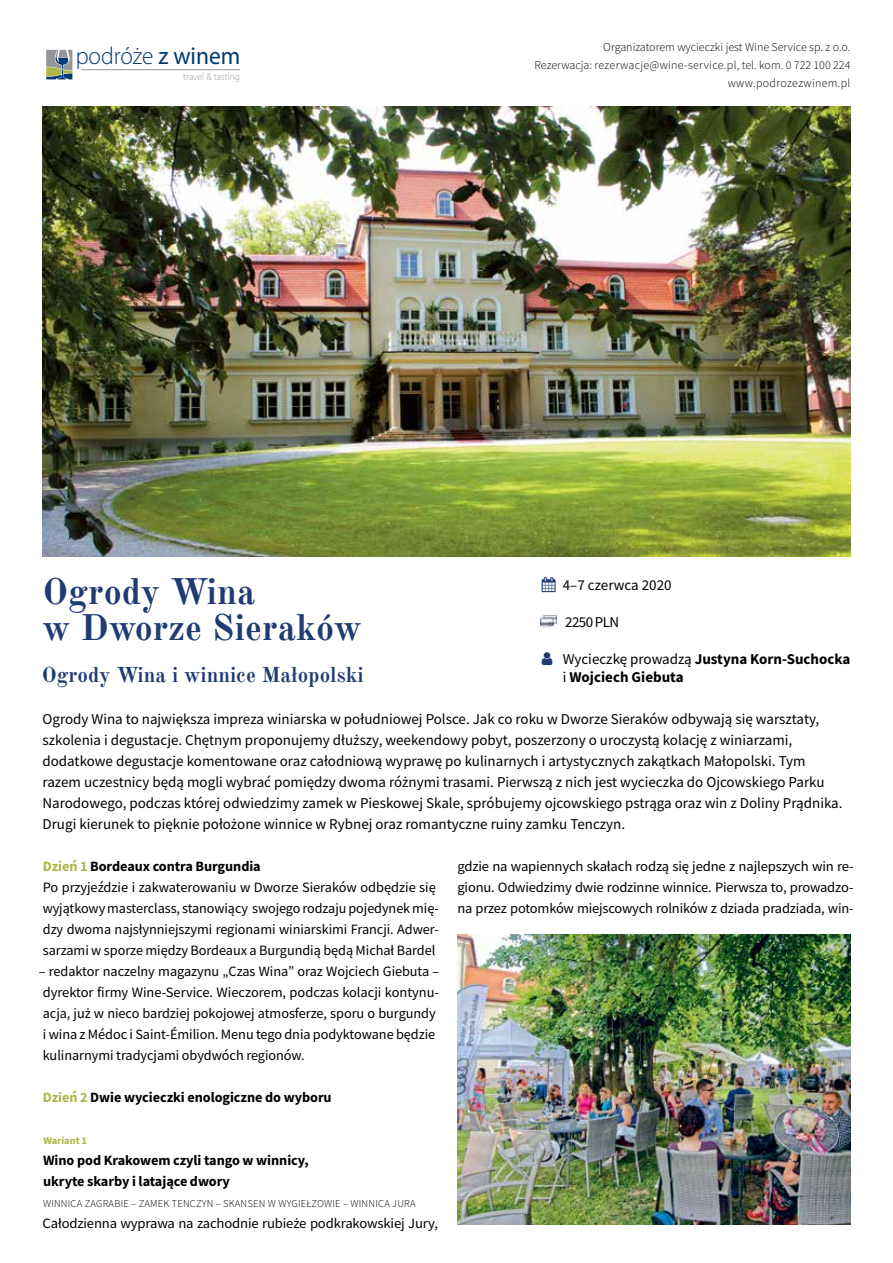
<style>
.page{position:relative;width:893px;height:1263px;background:#fff}
.page>*{position:absolute;margin:0;border:0;box-sizing:border-box;transform-origin:0 0}
.t1{font:700 36px/36px "Old Standard TT";color:#1f3c72}
.t2{font:300 24.6px "Myriad Pro";letter-spacing:-.005em;color:#003974;scale:.95 1}
.t3{font:700 21px "Old Standard TT";color:#1f3c72}
.t4{font:15px/21px "Source Sans Pro";color:#000}
.t5{font:700 15px "Source Sans Pro";color:#000}
.t6{font:14.25px/21px "Source Sans Pro";letter-spacing:-.005em;color:#000}
.t7{font:700 14.25px/21px "Source Sans Pro";letter-spacing:-.005em;color:#000}
.t8{font:300 12px/18px "Source Sans Pro";color:#000;text-align:right}
.t9{font:300 10.5px "Source Sans Pro";letter-spacing:.02em;color:#000}
.t10{font:700 10.5px "Source Sans Pro";letter-spacing:-.005em;color:#afb548}
.t11{font:300 10.05px "Myriad Pro";color:#9d9fa2;scale:.95 1}
.s1{font-weight:400}
.s2{color:#1f3c72}
.s3{font-weight:700;color:#afb548}
.s4{font-weight:700}
.s5{color:#afb548}
</style>
<div class="page">
<svg style="left:46px;top:50px;width:26px;height:29px"></svg>
<hr style="left:81px;top:69px;width:159px;height:1px;background:#939598">
<img style="left:43px;top:106px;width:807px;height:450px">
<img style="left:541px;top:613px;width:15px;height:16px">
<img style="left:457px;top:934px;width:393px;height:290px">
<h2 class="t2" style="left:76px;top:42px;width:175px">podróże <span class="s1">z winem</span></h2>
<p class="t11" style="left:183px;top:71px;width:61px">travel &amp; tasting</p>
<p class="t8" style="left:534px;top:38px;width:317px">Organizatorem wycieczki jest Wine Service sp. z o.o.<br>Rezerwacja: rezerwacje@wine-service.pl, tel. kom. 0 722 100 224 www.podrozezwinem.pl</p>
<h1 class="t1" style="left:43px;top:574px;width:321px">Ogrody Wina<br>w Dworze Sieraków</h1>
<p class="t4" style="left:542px;top:574px;width:131px"><span class="s2">▲</span> 4–7 czerwca 2020</p>
<p class="t4" style="left:565px;top:612px;width:56px">2250 PLN</p>
<p class="t5" style="left:563px;top:649px;width:289px"><span class="s1">Wycieczkę prowadzą</span> Justyna Korn-Suchocka</p>
<h3 class="t3" style="left:42px;top:662px;width:323px">Ogrody Wina i winnice Małopolski</h3>
<p class="t5" style="left:563px;top:667px;width:122px"><span class="s1">i</span> Wojciech Giebuta</p>
<p class="t4" style="left:43px;top:709px;width:802px">Ogrody Wina to największa impreza winiarska w południowej Polsce. Jak co roku w Dworze Sieraków odbywają się warsztaty, szkolenia i degustacje. Chętnym proponujemy dłuższy, weekendowy pobyt, poszerzony o uroczystą kolację z winiarzami, dodatkowe degustacje komentowane oraz całodniową wyprawę po kulinarnych i artystycznych zakątkach Małopolski. Tym razem uczestnicy będą mogli wybrać pomiędzy dwoma różnymi trasami. Pierwszą z nich jest wycieczka do Ojcowskiego Parku Narodowego, podczas której odwiedzimy zamek w Pieskowej Skale, spróbujemy ojcowskiego pstrąga oraz win z Doliny Prądnika.<br>Drugi kierunek to pięknie położone winnice w Rybnej oraz romantyczne ruiny zamku Tenczyn.</p>
<p class="t6" style="left:43px;top:856px;width:398px"><span class="s3">Dzień 1</span> <span class="s4">Bordeaux contra Burgundia<br></span>Po przyjeździe i zakwaterowaniu w Dworze Sieraków odbędzie się wyjątkowy masterclass, stanowiący swojego rodzaju pojedynek mię&shy;dzy dwoma najsłynniejszymi regionami winiarskimi Francji. Adwer&shy;sarzami w sporze między Bordeaux a Burgundią będą Michał Bardel</p>
<p class="t6" style="left:39px;top:961px;width:402px">– redaktor naczelny magazynu „Czas Wina” oraz Wojciech Giebuta – dyrektor firmy Wine-Service. Wieczorem, podczas kolacji kontynu&shy;acja, już w nieco bardziej pokojowej atmosferze, sporu o burgundy<br>i wina z Médoc i Saint-Émilion. Menu tego dnia podyktowane będzie kulinarnymi tradycjami obydwóch regionów.</p>
<p class="t7" style="left:43px;top:1087px;width:290px"><span class="s5">Dzień 2</span> Dwie wycieczki enologiczne do wyboru</p>
<p class="t10" style="left:43px;top:1134px;width:45px">Wariant 1</p>
<p class="t7" style="left:43px;top:1150px;width:267px">Wino pod Krakowem czyli tango w winnicy, ukryte skarby i latające dwory</p>
<p class="t9" style="left:43px;top:1197px;width:374px">WINNICA ZAGRABIE – ZAMEK TENCZYN – SKANSEN W WYGIEŁZOWIE – WINNICA JURA</p>
<p class="t6" style="left:43px;top:1213px;width:397px">Całodzienna wyprawa na zachodnie rubieże podkrakowskiej Jury,</p>
<p class="t6" style="left:457px;top:856px;width:398px;text-align:justify">gdzie na wapiennych skałach rodzą się jedne z najlepszych win re&shy;gionu. Odwiedzimy dwie rodzinne winnice. Pierwsza to, prowadzo&shy;na przez potomków miejscowych rolników z dziada pradziada, win-</p>
</div>
